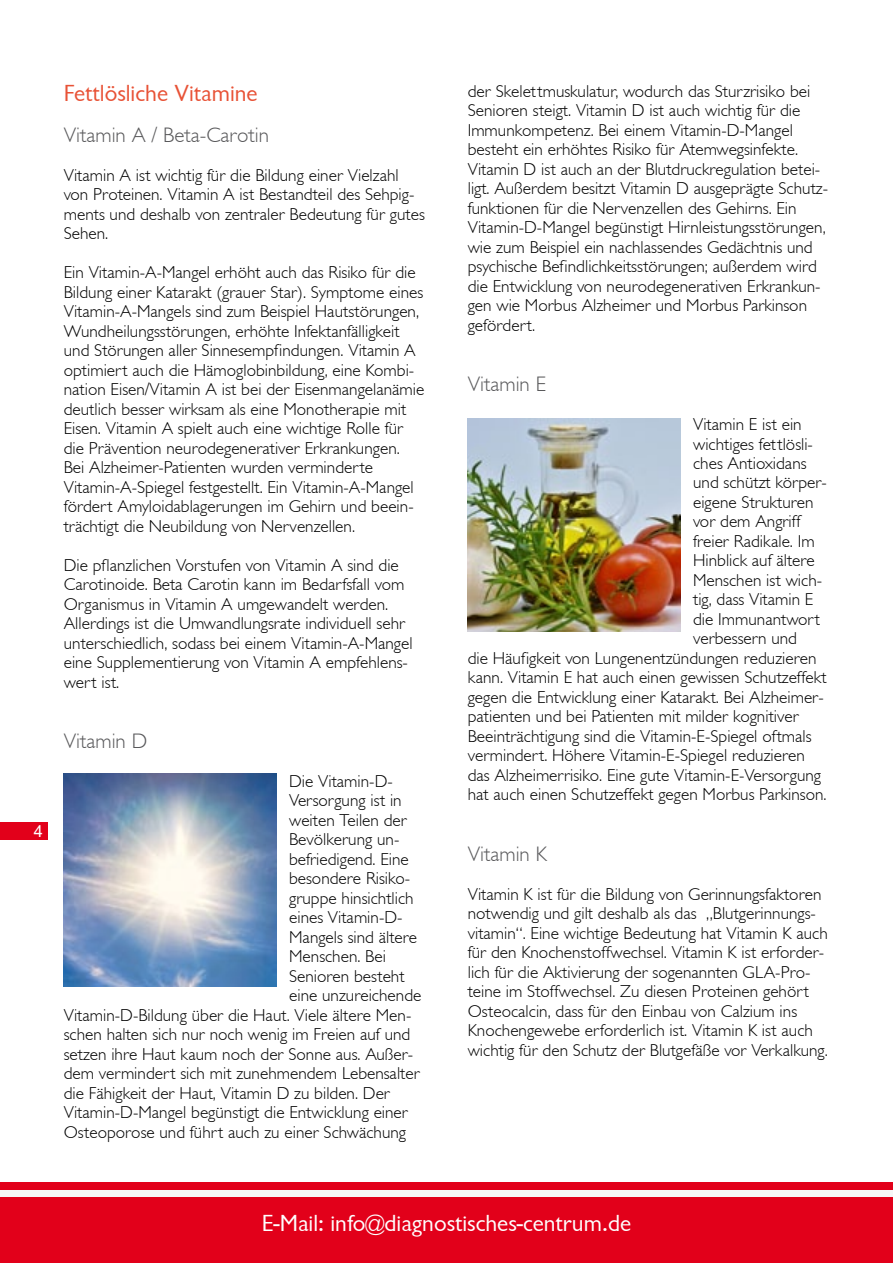
<style>
.page{position:relative;width:893px;height:1263px;background:#fff}
.page>*{position:absolute;margin:0;border:0;box-sizing:border-box;transform-origin:0 0}
.t1{font:24px "Garrison Sans";color:#fff}
.t2{font:24px "Garrison Sans";color:#e85236}
.t3{font:21px "Garrison Light Sans";color:#58585a}
.t4{font:17.25px/19.5px "Garrison Light Sans";color:#000}
.t5{font:16.5px "Arial";color:#fff}
.s1{font-family:"Garrison Light Sans"}
</style>
<div class="page">
<div style="left:0;top:823px;width:47px;height:17px;background:#e2001a"></div>
<div style="left:0;top:1182px;width:893px;height:81px;background:#e2001a"></div>
<div style="left:0;top:1189px;width:893px;height:7px;background:#f6f6f6"></div>
<img style="left:64px;top:774px;width:212px;height:212px">
<img style="left:468px;top:419px;width:212px;height:212px">
<p class="t5" style="left:34px;top:820px;width:11px">4</p>
<h1 class="t2" style="left:64px;top:81px;width:195px">Fettlösliche Vitamine</h1>
<p class="t3" style="left:64px;top:123px;width:207px">Vitamin A / Beta-Carotin</p>
<p class="t4" style="left:64px;top:165px;width:363px">Vitamin A ist wichtig für die Bildung einer Vielzahl von Proteinen. Vitamin A ist Bestandteil des Sehpig&shy;ments und deshalb von zentraler Bedeutung für gutes Sehen.</p>
<p class="t4" style="left:64px;top:263px;width:362px">Ein Vitamin-A-Mangel erhöht auch das Risiko für die Bildung einer Katarakt (grauer Star). Symptome eines Vitamin-A-Mangels sind zum Beispiel Hautstörungen, Wundheilungsstörungen, erhöhte Infektanfälligkeit und Störungen aller Sinnesempfindungen. Vitamin A optimiert auch die Hämoglobinbildung, eine Kombi&shy;nation Eisen/Vitamin A ist bei der Eisenmangelanämie deutlich besser wirksam als eine Monotherapie mit Eisen. Vitamin A spielt auch eine wichtige Rolle für die Prävention neurodegenerativer Erkrankungen.<br>Bei Alzheimer-Patienten wurden verminderte Vitamin-A-Spiegel festgestellt. Ein Vitamin-A-Mangel fördert Amyloidablagerungen im Gehirn und beein&shy;trächtigt die Neubildung von Nervenzellen.</p>
<p class="t4" style="left:64px;top:555px;width:350px">Die pflanzlichen Vorstufen von Vitamin A sind die Carotinoide. Beta Carotin kann im Bedarfsfall vom Organismus in Vitamin A umgewandelt werden.<br>Allerdings ist die Umwandlungsrate individuell sehr unterschiedlich, sodass bei einem Vitamin-A-Mangel eine Supplementierung von Vitamin A empfehlens&shy;wert ist.</p>
<p class="t3" style="left:64px;top:729px;width:85px">Vitamin D</p>
<p class="t4" style="left:289px;top:771px;width:105px">Die Vitamin-D-</p>
<p class="t4" style="left:289px;top:791px;width:114px">Versorgung ist in</p>
<p class="t4" style="left:289px;top:810px;width:119px">weiten Teilen der</p>
<p class="t4" style="left:289px;top:830px;width:112px">Bevölkerung un-</p>
<p class="t4" style="left:289px;top:849px;width:121px">befriedigend. Eine</p>
<p class="t4" style="left:289px;top:869px;width:123px">besondere Risiko-</p>
<p class="t4" style="left:289px;top:888px;width:126px">gruppe hinsichtlich</p>
<p class="t4" style="left:289px;top:908px;width:115px">eines Vitamin-D-</p>
<p class="t4" style="left:289px;top:927px;width:130px">Mangels sind ältere</p>
<p class="t4" style="left:289px;top:947px;width:98px">Menschen. Bei</p>
<p class="t4" style="left:289px;top:966px;width:117px">Senioren besteht</p>
<p class="t4" style="left:289px;top:986px;width:134px">eine unzureichende</p>
<p class="t4" style="left:64px;top:1005px;width:349px">Vitamin-D-Bildung über die Haut. Viele ältere Men-</p>
<p class="t4" style="left:64px;top:1025px;width:348px">schen halten sich nur noch wenig im Freien auf und</p>
<p class="t4" style="left:64px;top:1044px;width:351px">setzen ihre Haut kaum noch der Sonne aus. Außer-</p>
<p class="t4" style="left:64px;top:1064px;width:357px">dem vermindert sich mit zunehmendem Lebensalter</p>
<p class="t4" style="left:64px;top:1083px;width:328px">die Fähigkeit der Haut, Vitamin D zu bilden. Der</p>
<p class="t4" style="left:64px;top:1103px;width:346px">Vitamin-D-Mangel begünstigt die Entwicklung einer</p>
<p class="t4" style="left:64px;top:1122px;width:344px">Osteoporose und führt auch zu einer Schwächung</p>
<p class="t4" style="left:468px;top:81px;width:362px">der Skelettmuskulatur, wodurch das Sturzrisiko bei Senioren steigt. Vitamin D ist auch wichtig für die Immunkompetenz. Bei einem Vitamin-D-Mangel besteht ein erhöhtes Risiko für Atemwegsinfekte.<br>Vitamin D ist auch an der Blutdruckregulation betei&shy;ligt. Außerdem besitzt Vitamin D ausgeprägte Schutz&shy;funktionen für die Nervenzellen des Gehirns. Ein Vitamin-D-Mangel begünstigt Hirnleistungsstörungen, wie zum Beispiel ein nachlassendes Gedächtnis und psychische Befindlichkeitsstörungen; außerdem wird die Entwicklung von neurodegenerativen Erkrankun&shy;gen wie Morbus Alzheimer und Morbus Parkinson gefördert.</p>
<p class="t3" style="left:468px;top:372px;width:80px">Vitamin E</p>
<p class="t4" style="left:693px;top:415px;width:110px">Vitamin E ist ein</p>
<p class="t4" style="left:693px;top:434px;width:121px">wichtiges fettlösli-</p>
<p class="t4" style="left:693px;top:454px;width:115px">ches Antioxidans</p>
<p class="t4" style="left:693px;top:473px;width:135px">und schützt körper-</p>
<p class="t4" style="left:693px;top:493px;width:122px">eigene Strukturen</p>
<p class="t4" style="left:693px;top:512px;width:109px">vor dem Angriff</p>
<p class="t4" style="left:693px;top:532px;width:123px">freier Radikale. Im</p>
<p class="t4" style="left:693px;top:551px;width:123px">Hinblick auf ältere</p>
<p class="t4" style="left:693px;top:571px;width:131px">Menschen ist wich-</p>
<p class="t4" style="left:693px;top:590px;width:122px">tig, dass Vitamin E</p>
<p class="t4" style="left:693px;top:609px;width:128px">die Immunantwort</p>
<p class="t4" style="left:693px;top:629px;width:105px">verbessern und</p>
<p class="t4" style="left:468px;top:648px;width:350px">die Häufigkeit von Lungenentzündungen reduzieren</p>
<p class="t4" style="left:468px;top:668px;width:360px">kann. Vitamin E hat auch einen gewissen Schutzeffekt</p>
<p class="t4" style="left:468px;top:687px;width:358px">gegen die Entwicklung einer Katarakt. Bei Alzheimer-</p>
<p class="t4" style="left:468px;top:707px;width:333px">patienten und bei Patienten mit milder kognitiver</p>
<p class="t4" style="left:468px;top:726px;width:345px">Beeinträchtigung sind die Vitamin-E-Spiegel oftmals</p>
<p class="t4" style="left:468px;top:746px;width:339px">vermindert. Höhere Vitamin-E-Spiegel reduzieren</p>
<p class="t4" style="left:468px;top:765px;width:355px">das Alzheimerrisiko. Eine gute Vitamin-E-Versorgung</p>
<p class="t4" style="left:468px;top:785px;width:360px">hat auch einen Schutzeffekt gegen Morbus Parkinson.</p>
<p class="t3" style="left:468px;top:842px;width:81px">Vitamin K</p>
<p class="t4" style="left:468px;top:884px;width:362px">Vitamin K ist für die Bildung von Gerinnungsfaktoren notwendig und gilt deshalb als das „Blutgerinnungs&shy;vitamin“. Eine wichtige Bedeutung hat Vitamin K auch für den Knochenstoffwechsel. Vitamin K ist erforder&shy;lich für die Aktivierung der sogenannten GLA-Pro&shy;teine im Stoffwechsel. Zu diesen Proteinen gehört Osteocalcin, dass für den Einbau von Calzium ins Knochengewebe erforderlich ist. Vitamin K ist auch wichtig für den Schutz der Blutgefäße vor Verkalkung.</p>
<h1 class="t1" style="left:262px;top:1210px;width:371px">E-Mail: info<span class="s1">@</span>diagnostisches-centrum.de</h1>
</div>
